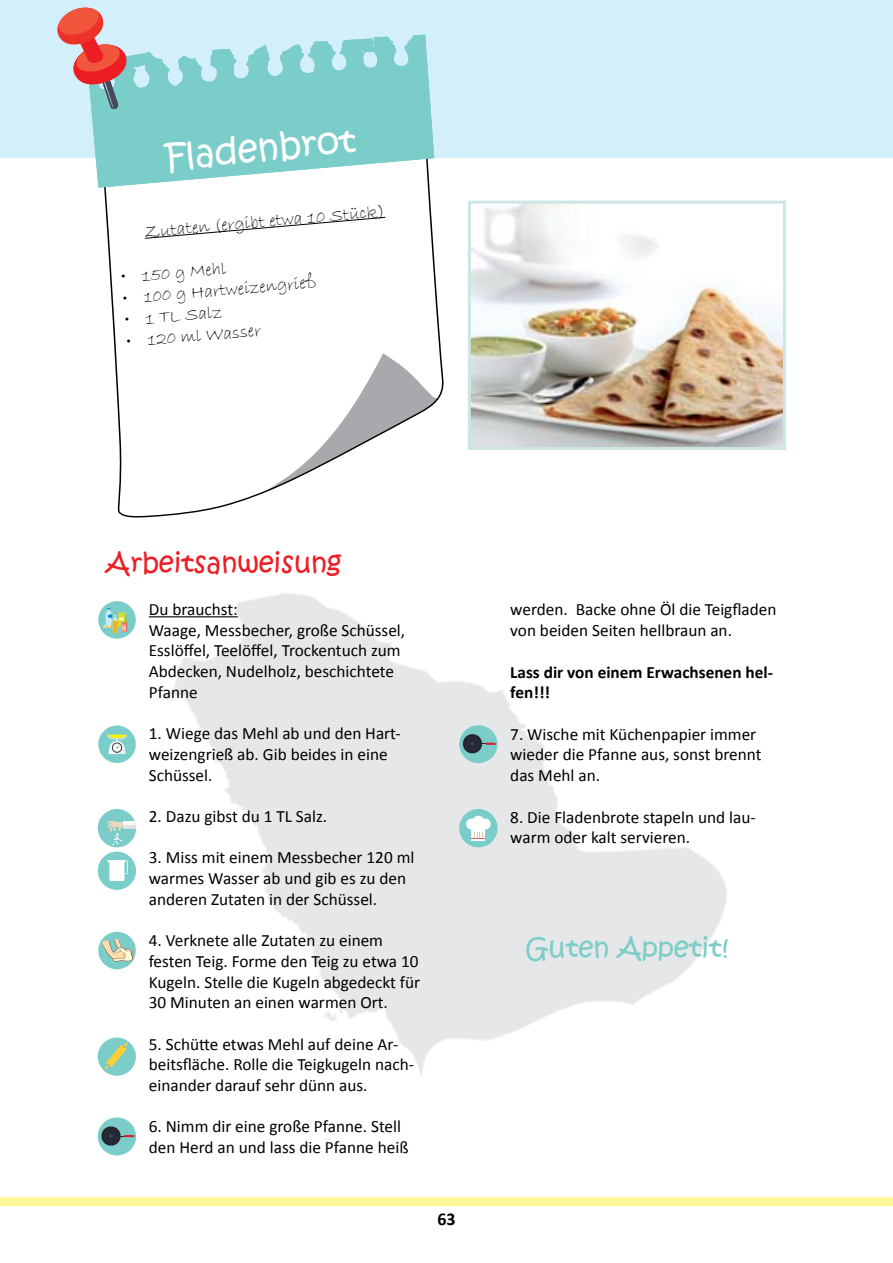
<style>
.page{position:relative;width:893px;height:1263px;background:#fff}
.page>*{position:absolute;margin:0;border:0;box-sizing:border-box;transform-origin:0 0}
.t1{font:36px "Kristen ITC";color:#fff}
.t2{font:27px "Kristen ITC";color:#ed1d24}
.t3{font:27px "Kristen ITC";color:#7acdc8}
.t4{font:18px "Bradley Hand ITC";color:#000}
.t5{font:700 18px "Calibri";color:#000}
.t6{font:17.25px/20.7px "Calibri";color:#000}
.t7{font:700 17.25px/20.7px "Calibri";color:#000}
</style>
<div class="page">
<div style="left:0;top:0;width:893px;height:157px;background:#d4effc"></div>
<svg style="left:104px;top:155px;width:340px;height:363px"></svg>
<svg style="left:81px;top:35px;width:353px;height:153px;fill:#7acdc8"></svg>
<svg style="left:339px;top:35px;width:74px;height:31px"></svg>
<svg style="left:57px;top:8px;width:73px;height:101px"></svg>
<hr style="left:149px;top:616px;width:89px;height:1px;background:#000">
<div style="left:98px;top:601px;width:38px;height:38px;background:#7acdc8;border-radius:50%"></div>
<svg style="left:103px;top:608px;width:24px;height:26px"></svg>
<div style="left:98px;top:809px;width:38px;height:38px;background:#7acdc8;border-radius:50%"></div>
<svg style="left:107px;top:820px;width:29px;height:25px"></svg>
<div style="left:98px;top:852px;width:38px;height:38px;background:#7acdc8;border-radius:50%"></div>
<div style="left:109px;top:860px;width:15px;height:21px;background:#fff"></div>
<svg style="left:107px;top:860px;width:21px;height:14px"></svg>
<div style="left:98px;top:725px;width:38px;height:38px;background:#7acdc8;border-radius:50%"></div>
<svg style="left:107px;top:734px;width:20px;height:20px"></svg>
<div style="left:0;top:1197px;width:893px;height:8px;background:#fff799"></div>
<img style="left:472px;top:205px;width:310px;height:241px">
<div style="left:468px;top:201px;width:318px;height:249px;border:3px solid #cbe6e5"></div>
<svg style="left:144px;top:216px;width:242px;height:23px"></svg>
<div style="left:459px;top:725px;width:39px;height:38px;background:#7acdc8;border-radius:50%"></div>
<svg style="left:462px;top:733px;width:34px;height:21px"></svg>
<div style="left:98px;top:932px;width:38px;height:37px;background:#7acdc8;border-radius:50%"></div>
<svg style="left:102px;top:939px;width:31px;height:23px"></svg>
<div style="left:98px;top:1117px;width:38px;height:38px;background:#7acdc8;border-radius:50%"></div>
<svg style="left:100px;top:1125px;width:34px;height:22px"></svg>
<div style="left:459px;top:809px;width:39px;height:38px;background:#7acdc8;border-radius:50%"></div>
<div style="left:466px;top:818px;width:11px;height:11px;background:#fff;border-radius:50%"></div>
<div style="left:480px;top:818px;width:11px;height:11px;background:#fff;border-radius:50%"></div>
<div style="left:472px;top:816px;width:13px;height:13px;background:#fff;border-radius:50%"></div>
<div style="left:471px;top:827px;width:14px;height:13px;background:#fff"></div>
<svg style="left:471px;top:832px;width:14px;height:7px"></svg>
<div style="left:98px;top:1037px;width:38px;height:39px;background:#7acdc8;border-radius:50%"></div>
<svg style="left:105px;top:1042px;width:23px;height:27px"></svg>
<h1 class="t1" style="left:163px;top:133px;width:193px;rotate:-5deg">Fladenbrot</h1>
<p class="t4" style="left:144px;top:221px;width:243px;rotate:-5deg">Zutaten (ergibt etwa 10 Stück)</p>
<p class="t4" style="left:120px;top:266px;width:107px;rotate:-5deg">• 150 g Mehl</p>
<p class="t4" style="left:122px;top:287px;width:196px;rotate:-5deg">• 100 g Hartweizengrieß</p>
<p class="t4" style="left:124px;top:309px;width:99px;rotate:-5deg">• 1 TL Salz</p>
<p class="t4" style="left:126px;top:330px;width:136px;rotate:-5deg">• 120 ml Wasser</p>
<h2 class="t2" style="left:106px;top:545px;width:237px">Arbeitsanweisung</h2>
<p class="t6" style="left:149px;top:599px;width:258px">Du brauchst:<br>Waage, Messbecher, große Schüssel,<br>Esslöffel, Teelöffel, Trockentuch zum<br>Abdecken, Nudelholz, beschichtete<br>Pfanne</p>
<p class="t6" style="left:149px;top:723px;width:254px">1. Wiege das Mehl ab und den Hart&shy;weizengrieß ab. Gib beides in eine<br>Schüssel.</p>
<p class="t6" style="left:149px;top:806px;width:180px">2. Dazu gibst du 1 TL Salz.</p>
<p class="t6" style="left:149px;top:847px;width:267px">3. Miss mit einem Messbecher 120 ml warmes Wasser ab und gib es zu den anderen Zutaten in der Schüssel.</p>
<p class="t6" style="left:149px;top:930px;width:273px">4. Verknete alle Zutaten zu einem festen Teig. Forme den Teig zu etwa 10<br>Kugeln. Stelle die Kugeln abgedeckt für 30 Minuten an einen warmen Ort.</p>
<p class="t6" style="left:149px;top:1033px;width:267px">5. Schütte etwas Mehl auf deine Ar&shy;beitsfläche. Rolle die Teigkugeln nach&shy;einander darauf sehr dünn aus.</p>
<p class="t6" style="left:149px;top:1116px;width:261px">6. Nimm dir eine große Pfanne. Stell den Herd an und lass die Pfanne heiß</p>
<p class="t5" style="left:437px;top:1208px;width:20px">63</p>
<p class="t6" style="left:510px;top:599px;width:268px">werden. Backe ohne Öl die Teigfladen von beiden Seiten hellbraun an.</p>
<p class="t7" style="left:510px;top:661px;width:264px">Lass dir von einem Erwachsenen hel&shy;fen!!!</p>
<p class="t6" style="left:510px;top:724px;width:253px">7. Wische mit Küchenpapier immer wieder die Pfanne aus, sonst brennt das Mehl an.</p>
<p class="t6" style="left:510px;top:806px;width:247px">8. Die Fladenbrote stapeln und lau&shy;warm oder kalt servieren.</p>
<h2 class="t3" style="left:526px;top:931px;width:204px">Guten Appetit!</h2>
</div>
